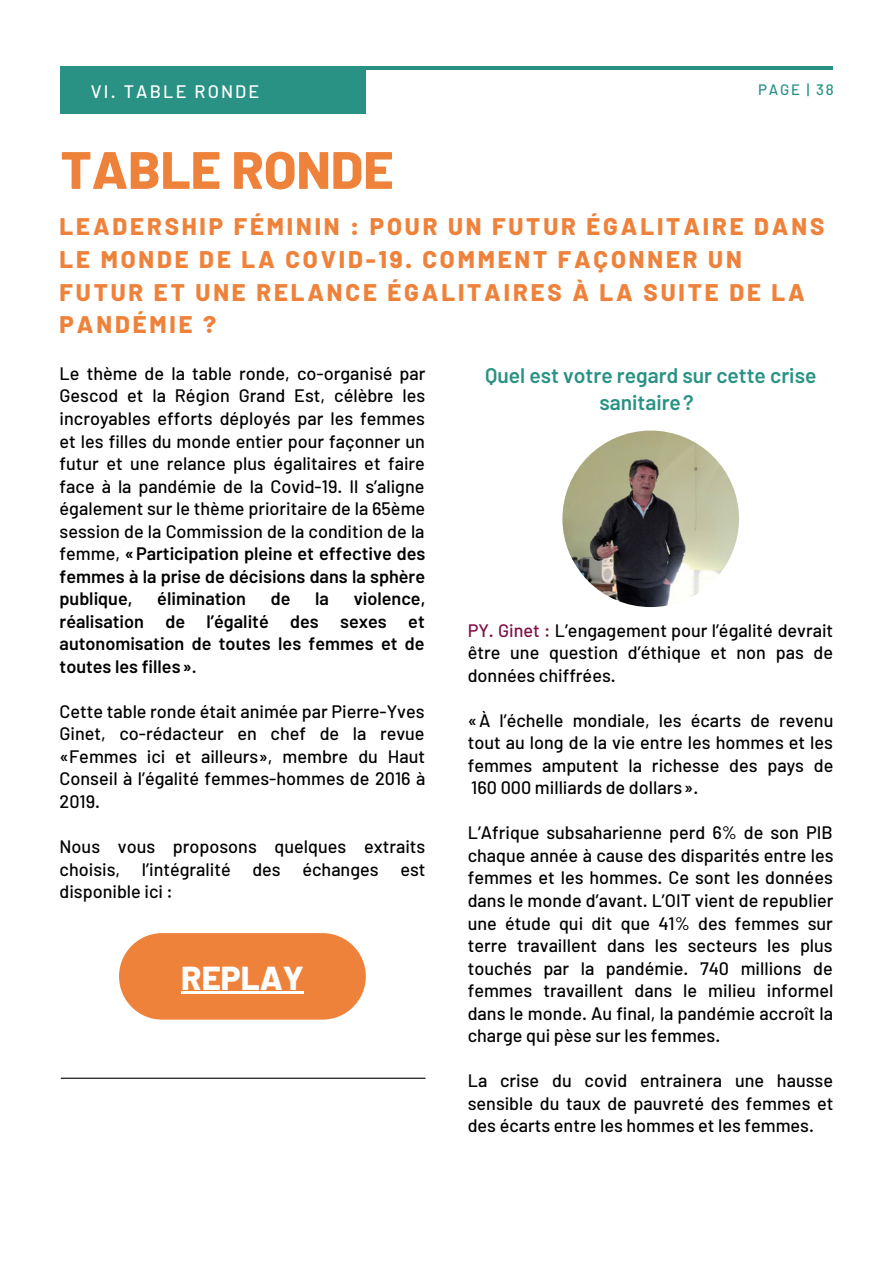
<style>
.page{position:relative;width:894px;height:1264px;background:#fff}
.page>*{position:absolute;margin:0;border:0;box-sizing:border-box;transform-origin:0 0}
.t1{font:800 52.5px "Barlow";color:#ef823b}
.t2{font:800 33.15px "Barlow";color:#fff}
.t3{font:800 24px/32.7px "Barlow";letter-spacing:.12em;color:#ef823b}
.t4{font:600 21px/27px "Barlow";color:#299284;text-align:center}
.t5{font:500 18px/22.5px "Barlow";color:#000;text-align:justify}
.t6{font:600 18px/22.5px "Barlow";color:#000;text-align:justify}
.t7{font:500 18px "Barlow";letter-spacing:.12em;color:#fff}
.t8{font:500 15px "Barlow";letter-spacing:.12em;color:#299284}
.s1{font-weight:600}
.s2{font-weight:500}
.s3{color:#7e0f44}
</style>
<div class="page">
<div style="left:61px;top:66px;width:305px;height:48px;background:#299284"></div>
<hr style="left:61px;top:66px;width:771px;height:4px;background:#299284">
<img style="left:562px;top:430px;width:176px;height:177px;border-radius:50%">
<div style="left:119px;top:933px;width:247px;height:86px;background:#ef823b;border-radius:43px"></div>
<hr style="left:181px;top:991px;width:123px;height:3px;background:#fff">
<hr style="left:61px;top:1077px;width:364px;height:1px;background:#000">
<p class="t7" style="left:91px;top:80px;width:170px">VI. TABLE RONDE</p>
<p class="t8" style="left:758px;top:80px;width:77px">PAGE | 38</p>
<h1 class="t1" style="left:61px;top:136px;width:334px">TABLE RONDE</h1>
<h3 class="t3" style="left:60px;top:209px;width:766px">LEADERSHIP FÉMININ : POUR UN FUTUR ÉGALITAIRE DANS LE MONDE DE LA COVID-19. COMMENT FAÇONNER UN FUTUR ET UNE RELANCE ÉGALITAIRES À LA SUITE DE LA PANDÉMIE ?</h3>
<p class="t5" style="left:60px;top:361px;width:367px">Le thème de la table ronde, co-organisé par Gescod et la Région Grand Est, célèbre les incroyables efforts déployés par les femmes et les filles du monde entier pour façonner un futur et une relance plus égalitaires et faire face à la pandémie de la Covid-19. Il s’aligne également sur le thème prioritaire de la 65ème session de la Commission de la condition de la femme, <span class="s1">«Participation pleine et effective des femmes à la prise de décisions dans la sphère publique,</span></p>
<p class="t6" style="left:60px;top:586px;width:367px;text-indent:294px">violence, réalisation de l’égalité des sexes et autonomisation de toutes les femmes et de toutes les filles»<span class="s2">.</span></p>
<p class="t5" style="left:60px;top:699px;width:367px">Cette table ronde était animée par Pierre-Yves Ginet, co-rédacteur en chef de la revue «Femmes ici et ailleurs», membre du Haut Conseil à l’égalité femmes-hommes de 2016 à 2019.</p>
<p class="t5" style="left:60px;top:834px;width:367px">Nous vous proposons quelques extraits choisis, l’intégralité des échanges est disponible ici :</p>
<p class="t6" style="left:157px;top:586px;width:90px">élimination</p>
<p class="t6" style="left:271px;top:586px;width:21px">de</p>
<p class="t6" style="left:315px;top:586px;width:15px">la</p>
<h2 class="t2" style="left:181px;top:956px;width:124px">REPLAY</h2>
<p class="t4" style="left:485px;top:361px;width:333px">Quel est votre regard sur cette crise sanitaire?</p>
<p class="t5" style="left:467px;top:618px;width:367px"><span class="s3">PY. Ginet :</span> L’engagement pour l’égalité devrait être une question d’éthique et non pas de données chiffrées.</p>
<p class="t5" style="left:467px;top:708px;width:367px">«À l’échelle mondiale, les écarts de revenu tout au long de la vie entre les hommes et les femmes amputent la richesse des pays de 160 000 milliards de dollars».</p>
<p class="t5" style="left:467px;top:821px;width:367px">L’Afrique subsaharienne perd 6% de son PIB chaque année à cause des disparités entre les femmes et les hommes. Ce sont les données dans le monde d’avant. L’OIT vient de republier une étude qui dit que 41% des femmes sur terre travaillent dans les secteurs les plus touchés par la pandémie. 740 millions de femmes travaillent dans le milieu informel dans le monde. Au final, la pandémie accroît la charge qui pèse sur les femmes.</p>
<p class="t5" style="left:467px;top:1068px;width:367px">La crise du covid entrainera une hausse sensible du taux de pauvreté des femmes et des écarts entre les hommes et les femmes.</p>
</div>
